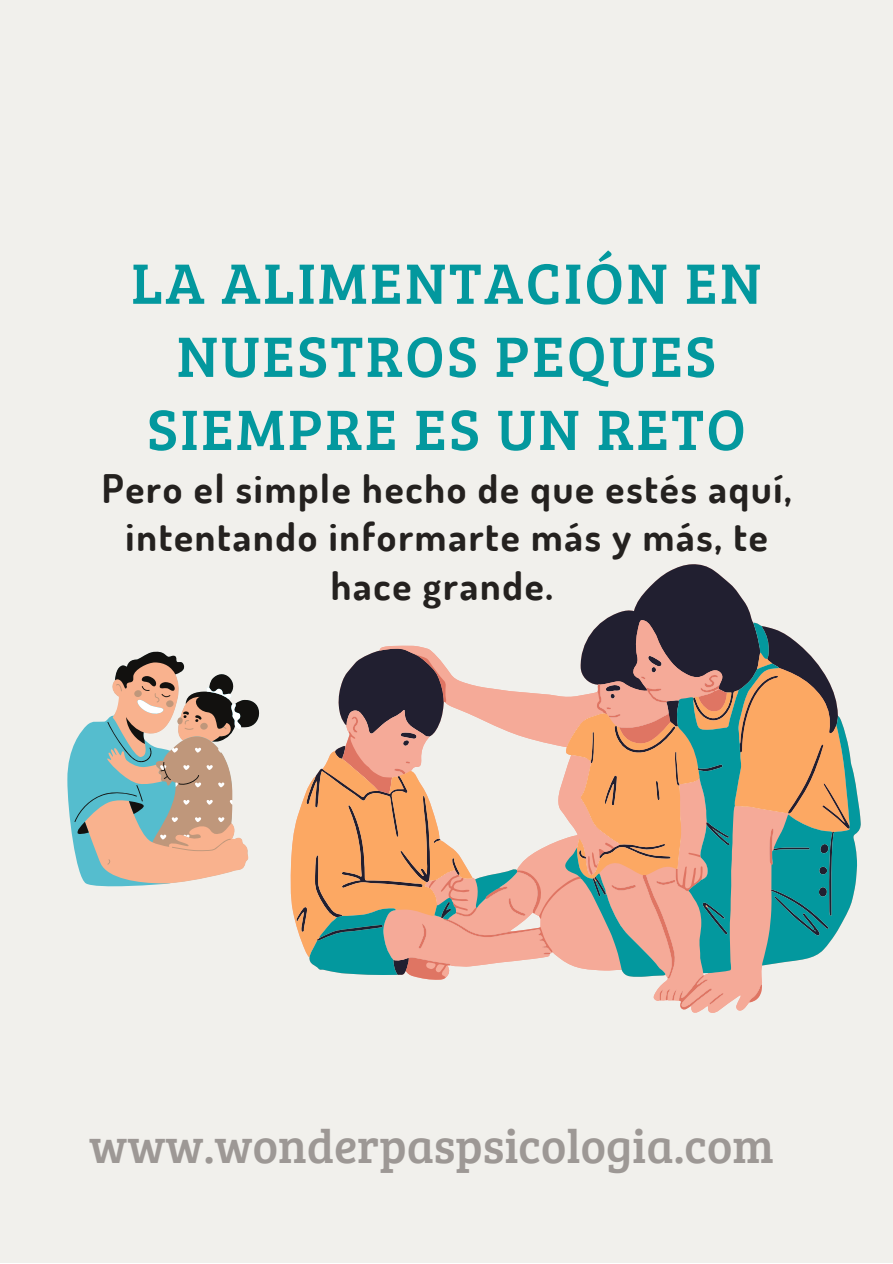
<style>
.page{position:relative;width:893px;height:1264px;background:#fff}
.page>*{position:absolute;margin:0;border:0;box-sizing:border-box;transform-origin:0 0}
.t1{font:58.8px/73.1px "Bree Serif";letter-spacing:.045em;color:#03989e;text-align:center}
.t2{font:48px "Bree Serif";color:#9d9895}
.t3{font:700 39.3px/48.3px "Dosis";letter-spacing:.045em;color:#24211f;text-align:center}
</style>
<div class="page">
<div style="left:0;top:0;width:892px;height:1262px;background:#f1f0ec"></div>
<svg style="left:606px;top:564px;width:146px;height:55px;fill:#211f30"></svg>
<svg style="left:416px;top:977px;width:346px;height:32px"></svg>
<svg style="left:290px;top:786px;width:19px;height:171px;fill:#fca863"></svg>
<svg style="left:309px;top:622px;width:551px;height:355px"></svg>
<svg style="left:68px;top:651px;width:191px;height:235px"></svg>
<h1 class="t1" style="left:131px;top:244px;width:631px">LA ALIMENTACIÓN EN<br>NUESTROS PEQUES<br>SIEMPRE ES UN RETO</h1>
<p class="t3" style="left:102px;top:463px;width:691px">Pero el simple hecho de que estés aquí, intentando informarte más y más, te hace grande.</p>
<p class="t2" style="left:89px;top:1111px;width:686px">www.wonderpaspsicologia.com</p>
</div>
